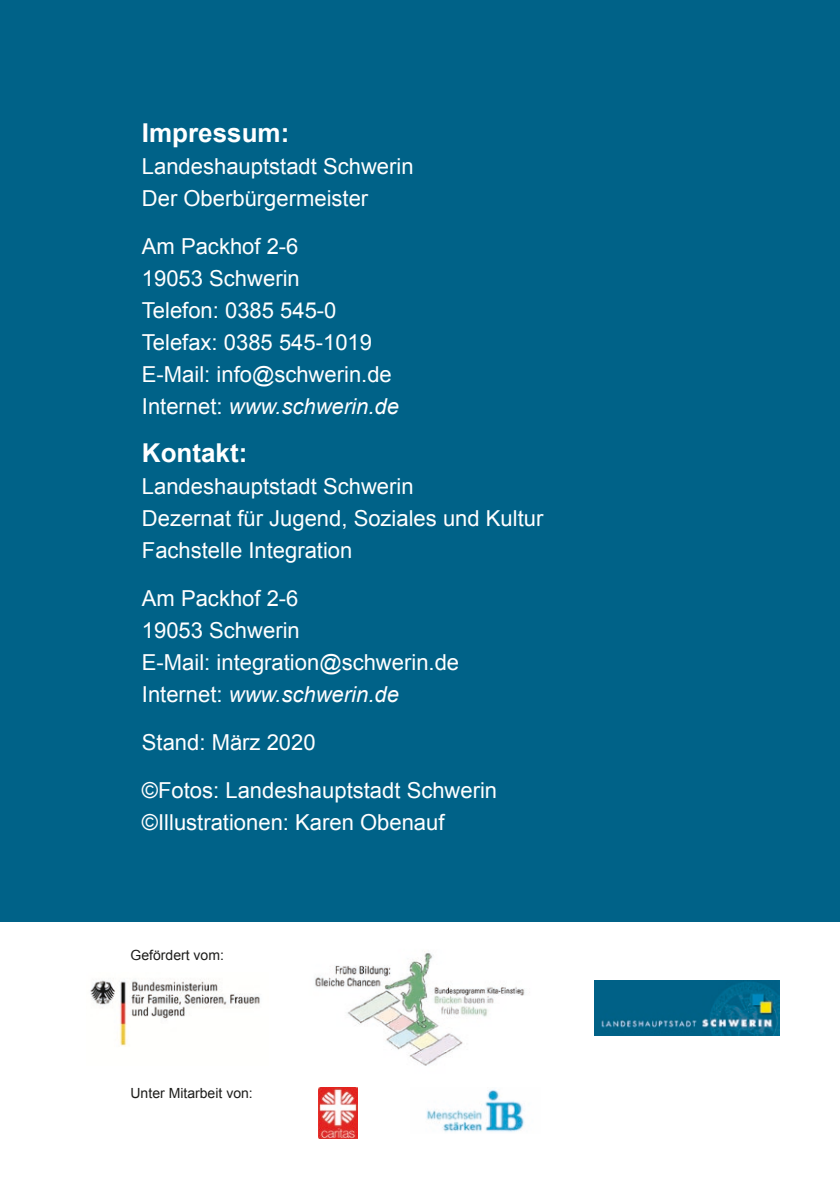
<style>
.page{position:relative;width:840px;height:1191px;background:#fff}
.page>*{position:absolute;margin:0;border:0;box-sizing:border-box;transform-origin:0 0}
.t1{font:700 26px "Arial";color:#fff}
.t2{font:22px/32px "Arial";color:#fff}
.t3{font:14px "Arial";color:#1d1d1b}
.s1{font-style:italic}
</style>
<div class="page">
<div style="left:0;top:0;width:839px;height:921px;background:#006288"></div>
<img style="left:90px;top:980px;width:170px;height:66px">
<img style="left:315px;top:951px;width:210px;height:115px">
<img style="left:594px;top:980px;width:184px;height:55px">
<img style="left:319px;top:1088px;width:38px;height:50px">
<img style="left:426px;top:1089px;width:99px;height:43px">
<p class="t1" style="left:142px;top:115px;width:149px">Impressum:</p>
<p class="t2" style="left:142px;top:150px;width:273px">Landeshauptstadt Schwerin<br>Der Oberbürgermeister</p>
<p class="t2" style="left:142px;top:230px;width:258px">Am Packhof 2-6<br>19053 Schwerin<br>Telefon: 0385 545-0<br>Telefax: 0385 545-1019<br>E-Mail: info@schwerin.de<br>Internet: <span class="s1">www.schwerin.de</span></p>
<p class="t1" style="left:142px;top:435px;width:107px">Kontakt:</p>
<p class="t2" style="left:142px;top:470px;width:403px">Landeshauptstadt Schwerin<br>Dezernat für Jugend, Soziales und Kultur<br>Fachstelle Integration</p>
<p class="t2" style="left:142px;top:582px;width:318px">Am Packhof 2-6<br>19053 Schwerin<br>E-Mail: integration@schwerin.de<br>Internet: <span class="s1">www.schwerin.de</span></p>
<p class="t2" style="left:142px;top:718px;width:356px;line-height:48px">Stand: März 2020<br>©Fotos: Landeshauptstadt Schwerin</p>
<p class="t2" style="left:142px;top:806px;width:304px">©Illustrationen: Karen Obenauf</p>
<p class="t3" style="left:130px;top:946px;width:95px">Gefördert vom:</p>
<p class="t3" style="left:130px;top:1084px;width:124px">Unter Mitarbeit von:</p>
</div>
